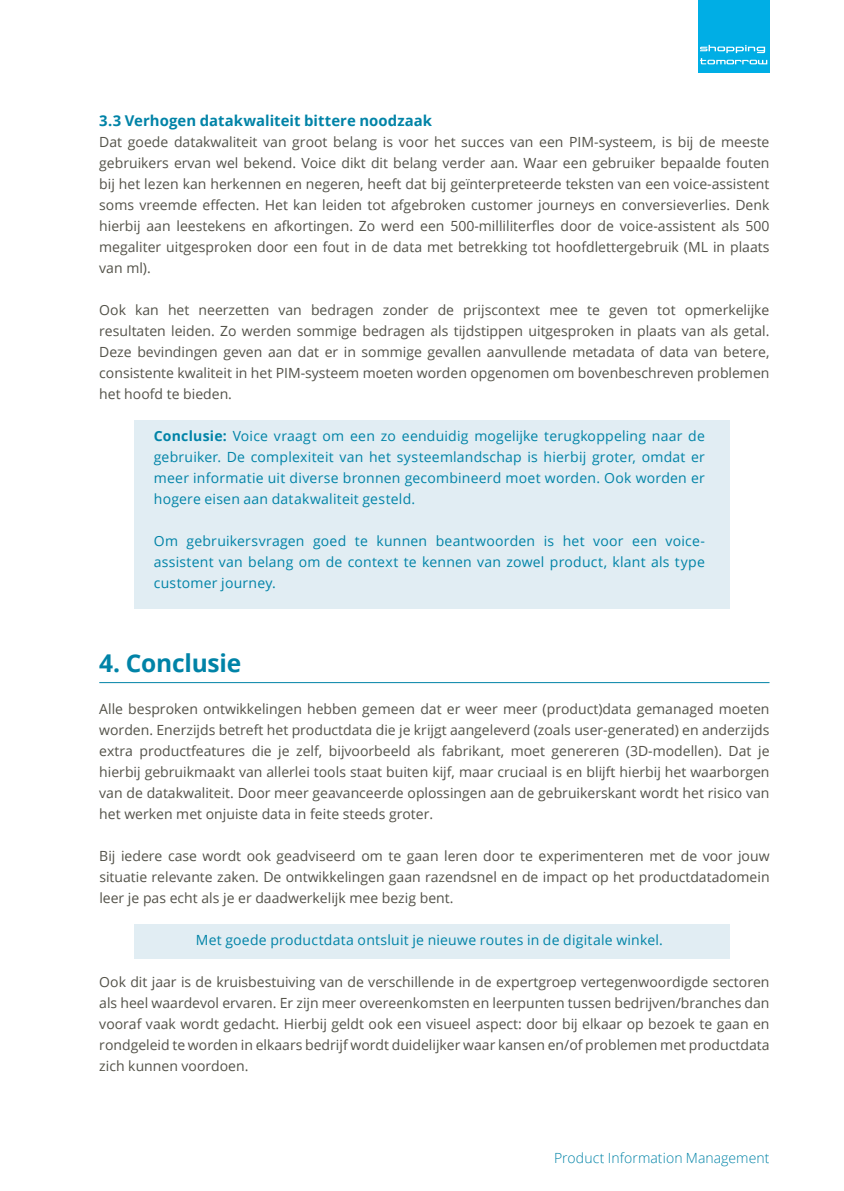
<style>
.page{position:relative;width:844px;height:1191px;background:#fff}
.page>*{position:absolute;margin:0;border:0;box-sizing:border-box;transform-origin:0 0}
.t1{font:700 24.5px "Open Sans";letter-spacing:-.01em;color:#0083a7}
.t2{font:700 14.88px "Open Sans";color:#0083a7}
.t3{font:14px/21px "Open Sans";color:#535249;text-align:justify}
.t4{font:14px/21px "Open Sans";letter-spacing:.015em;color:#0083a7;text-align:justify}
.t5{font:300 14px "Open Sans";letter-spacing:.005em;color:#0083a7}
.s1{font-weight:700}
</style>
<div class="page">
<div style="left:697px;top:0;width:72px;height:72px;background:#00aee5"></div>
<svg style="left:700px;top:45px;width:67px;height:19px"></svg>
<hr style="left:99px;top:682px;width:670px;height:1px;background:#0083a7">
<div style="left:134px;top:420px;width:595px;height:189px;background:#e1edf3"></div>
<div style="left:134px;top:924px;width:595px;height:34px;background:#e1edf3"></div>
<p class="t2" style="left:99px;top:110px;width:334px">3.3 Verhogen datakwaliteit bittere noodzaak</p>
<p class="t3" style="left:99px;top:131px;width:671px">Dat goede datakwaliteit van groot belang is voor het succes van een PIM-systeem, is bij de meeste gebruikers ervan wel bekend. Voice dikt dit belang verder aan. Waar een gebruiker bepaalde fouten bij het lezen kan herkennen en negeren, heeft dat bij geïnterpreteerde teksten van een voice-assistent soms vreemde effecten. Het kan leiden tot afgebroken customer journeys en conversieverlies. Denk hierbij aan leestekens en afkortingen. Zo werd een 500-milliliterfles door de voice-assistent als 500 megaliter uitgesproken door een fout in de data met betrekking tot hoofdlettergebruik (ML in plaats van ml).</p>
<p class="t3" style="left:99px;top:299px;width:671px">Ook kan het neerzetten van bedragen zonder de prijscontext mee te geven tot opmerkelijke resultaten leiden. Zo werden sommige bedragen als tijdstippen uitgesproken in plaats van als getal.<br>Deze bevindingen geven aan dat er in sommige gevallen aanvullende metadata of data van betere, consistente kwaliteit in het PIM-systeem moeten worden opgenomen om bovenbeschreven problemen het hoofd te bieden.</p>
<p class="t4" style="left:154px;top:425px;width:552px"><span class="s1">Conclusie:</span> Voice vraagt om een zo eenduidig mogelijke terugkoppeling naar de gebruiker. De complexiteit van het systeemlandschap is hierbij groter, omdat er meer informatie uit diverse bronnen gecombineerd moet worden. Ook worden er hogere eisen aan datakwaliteit gesteld.</p>
<p class="t4" style="left:154px;top:530px;width:552px">Om gebruikersvragen goed te kunnen beantwoorden is het voor een voice&shy;assistent van belang om de context te kennen van zowel product, klant als type customer journey.</p>
<h1 class="t1" style="left:99px;top:646px;width:143px">4. Conclusie</h1>
<p class="t3" style="left:99px;top:698px;width:671px">Alle besproken ontwikkelingen hebben gemeen dat er weer meer (product)data gemanaged moeten worden. Enerzijds betreft het productdata die je krijgt aangeleverd (zoals user-generated) en anderzijds extra productfeatures die je zelf, bijvoorbeeld als fabrikant, moet genereren (3D-modellen). Dat je hierbij gebruikmaakt van allerlei tools staat buiten kijf, maar cruciaal is en blijft hierbij het waarborgen van de datakwaliteit. Door meer geavanceerde oplossingen aan de gebruikerskant wordt het risico van het werken met onjuiste data in feite steeds groter.</p>
<p class="t3" style="left:99px;top:845px;width:671px">Bij iedere case wordt ook geadviseerd om te gaan leren door te experimenteren met de voor jouw situatie relevante zaken. De ontwikkelingen gaan razendsnel en de impact op het productdatadomein leer je pas echt als je er daadwerkelijk mee bezig bent.</p>
<p class="t4" style="left:196px;top:929px;width:468px">Met goede productdata ontsluit je nieuwe routes in de digitale winkel.</p>
<p class="t3" style="left:99px;top:971px;width:671px">Ook dit jaar is de kruisbestuiving van de verschillende in de expertgroep vertegenwoordigde sectoren als heel waardevol ervaren. Er zijn meer overeenkomsten en leerpunten tussen bedrijven/branches dan vooraf vaak wordt gedacht. Hierbij geldt ook een visueel aspect: door bij elkaar op bezoek te gaan en rondgeleid te worden in elkaars bedrijf wordt duidelijker waar kansen en/of problemen met productdata zich kunnen voordoen.</p>
<p class="t5" style="left:554px;top:1148px;width:217px">Product Information Management</p>
</div>
